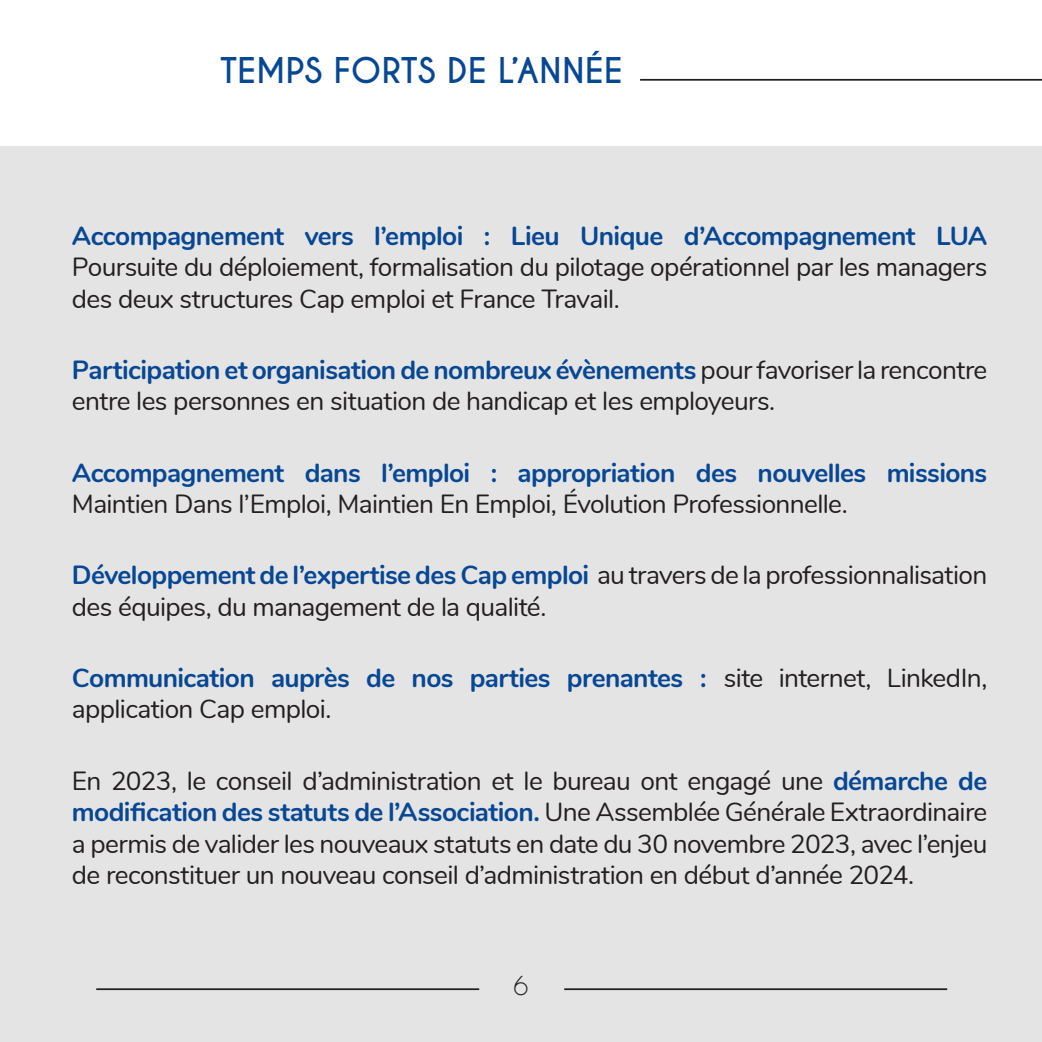
<style>
.page{position:relative;width:1042px;height:1042px;background:#fff}
.page>*{position:absolute;margin:0;border:0;box-sizing:border-box;transform-origin:0 0}
.Style_de_paragraphe_1{font:700 33.25px "Caviar Dreams";letter-spacing:.01em;color:#074793}
.Style_de_paragraphe_1-2{font:26.25px/31.5px "Nunito";letter-spacing:-.025em;color:#231f20}
.Style_de_paragraphe_1-3{font:24.5px "Caviar Dreams";color:#231f20}
.s1{font-weight:700;color:#074793}
</style>
<div class="page">
<hr style="left:640px;top:79px;width:402px;height:2px;background:#231f20">
<div style="left:0;top:146px;width:1042px;height:896px;background:#e4e4e4"></div>
<hr style="left:96px;top:988px;width:383px;height:2px;background:#231f20">
<hr style="left:564px;top:988px;width:383px;height:2px;background:#231f20">
<p class="Style_de_paragraphe_1" style="left:220px;top:50px;width:404px">TEMPS FORTS DE L’ANNÉE</p>
<p class="Style_de_paragraphe_1-2" style="left:72px;top:218px;width:917px;text-align:justify"><span class="s1">Accompagnement vers l’emploi : Lieu Unique d’Accompagnement LUA </span>Poursuite du déploiement, formalisation du pilotage opérationnel par les managers des deux structures Cap emploi et France Travail.</p>
<p class="Style_de_paragraphe_1-2" style="left:72px;top:352px;width:917px"><span class="s1">Participation et organisation de nombreux évènements</span> pour favoriser la rencontre entre les personnes en situation de handicap et les employeurs.</p>
<p class="Style_de_paragraphe_1-2" style="left:72px;top:455px;width:917px"><span class="s1">Accompagnement dans l’emploi : appropriation des nouvelles missions<br></span>Maintien Dans l’Emploi, Maintien En Emploi, Évolution Professionnelle.</p>
<p class="Style_de_paragraphe_1-2" style="left:72px;top:558px;width:917px"><span class="s1">Développement de l’expertise des Cap emploi</span> au travers de la professionnalisation des équipes, du management de la qualité.</p>
<p class="Style_de_paragraphe_1-2" style="left:72px;top:660px;width:917px"><span class="s1">Communication auprès de nos parties prenantes :</span> site internet, LinkedIn, application Cap emploi.</p>
<p class="Style_de_paragraphe_1-2" style="left:72px;top:763px;width:917px;text-align:justify">En 2023, le conseil d’administration et le bureau ont engagé une <span class="s1">démarche de modification des statuts de l’Association.</span> Une Assemblée Générale Extraordinaire a permis de valider les nouveaux statuts en date du 30 novembre 2023, avec l’enjeu de reconstituer un nouveau conseil d’administration en début d’année 2024.</p>
<p class="Style_de_paragraphe_1-3" style="left:513px;top:971px;width:16px">6</p>
</div>
